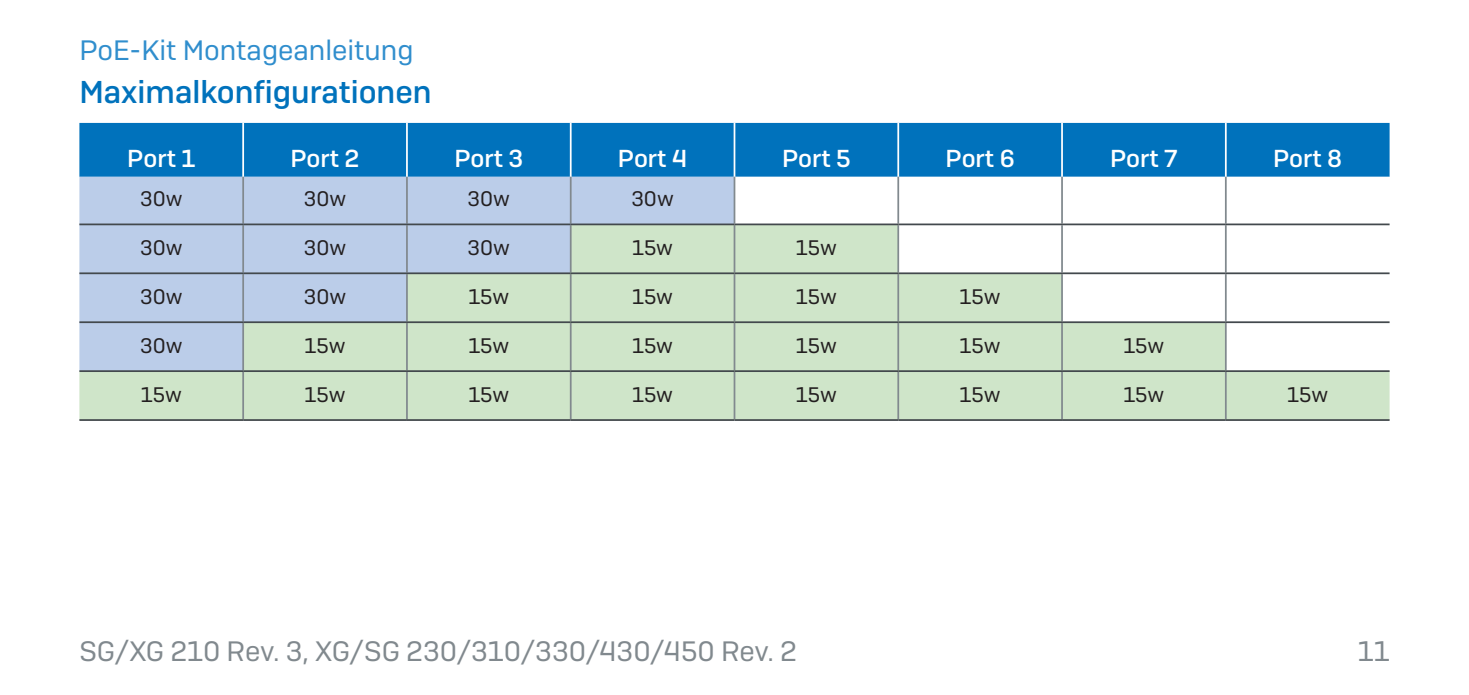
<style>
.page{position:relative;width:1469px;height:695px;background:#fff}
.page>*{position:absolute;margin:0;border:0;box-sizing:border-box;transform-origin:0 0}
.Subheading_1{font:500 31.5px "Sophos Sans";color:#0072bc}
.t1{font:28px "Sophos Sans";color:#81898e}
.Page_Header{font:28px "Sophos Sans";color:#308ecd}
.Table_Header{font:500 24.5px "Sophos Sans";color:#fff}
.Table_Left_Column{font:21px "Sophos Sans";color:#231f20}
</style>
<div class="page">
<div style="left:79px;top:123px;width:1310px;height:54px;background:#0072bc"></div>
<div style="left:79px;top:177px;width:654px;height:46px;background:#bbcde9"></div>
<svg style="left:79px;top:225px;width:1310px;height:194px;fill:#cfe5c9"></svg>
<hr style="left:242px;top:123px;width:2px;height:54px;background:#fff">
<hr style="left:406px;top:123px;width:2px;height:54px;background:#fff">
<hr style="left:570px;top:123px;width:1px;height:54px;background:#fff">
<hr style="left:733px;top:123px;width:2px;height:54px;background:#fff">
<hr style="left:897px;top:123px;width:2px;height:54px;background:#fff">
<hr style="left:1061px;top:123px;width:1px;height:54px;background:#fff">
<hr style="left:1224px;top:123px;width:2px;height:54px;background:#fff">
<hr style="left:242px;top:177px;width:2px;height:46px;background:#81898e">
<hr style="left:406px;top:177px;width:2px;height:46px;background:#81898e">
<hr style="left:570px;top:177px;width:1px;height:46px;background:#81898e">
<hr style="left:733px;top:177px;width:2px;height:46px;background:#81898e">
<hr style="left:897px;top:177px;width:2px;height:46px;background:#81898e">
<hr style="left:1061px;top:177px;width:1px;height:46px;background:#81898e">
<hr style="left:1224px;top:177px;width:2px;height:46px;background:#81898e">
<hr style="left:242px;top:225px;width:2px;height:47px;background:#81898e">
<hr style="left:406px;top:225px;width:2px;height:47px;background:#81898e">
<hr style="left:570px;top:225px;width:1px;height:47px;background:#81898e">
<hr style="left:733px;top:225px;width:2px;height:47px;background:#81898e">
<hr style="left:897px;top:225px;width:2px;height:47px;background:#81898e">
<hr style="left:1061px;top:225px;width:1px;height:47px;background:#81898e">
<hr style="left:1224px;top:225px;width:2px;height:47px;background:#81898e">
<hr style="left:242px;top:274px;width:2px;height:47px;background:#81898e">
<hr style="left:406px;top:274px;width:2px;height:47px;background:#81898e">
<hr style="left:570px;top:274px;width:1px;height:47px;background:#81898e">
<hr style="left:733px;top:274px;width:2px;height:47px;background:#81898e">
<hr style="left:897px;top:274px;width:2px;height:47px;background:#81898e">
<hr style="left:1061px;top:274px;width:1px;height:47px;background:#81898e">
<hr style="left:1224px;top:274px;width:2px;height:47px;background:#81898e">
<hr style="left:242px;top:323px;width:2px;height:47px;background:#81898e">
<hr style="left:406px;top:323px;width:2px;height:47px;background:#81898e">
<hr style="left:570px;top:323px;width:1px;height:47px;background:#81898e">
<hr style="left:733px;top:323px;width:2px;height:47px;background:#81898e">
<hr style="left:897px;top:323px;width:2px;height:47px;background:#81898e">
<hr style="left:1061px;top:323px;width:1px;height:47px;background:#81898e">
<hr style="left:1224px;top:323px;width:2px;height:47px;background:#81898e">
<hr style="left:242px;top:372px;width:2px;height:47px;background:#81898e">
<hr style="left:406px;top:372px;width:2px;height:47px;background:#81898e">
<hr style="left:570px;top:372px;width:1px;height:47px;background:#81898e">
<hr style="left:733px;top:372px;width:2px;height:47px;background:#81898e">
<hr style="left:897px;top:372px;width:2px;height:47px;background:#81898e">
<hr style="left:1061px;top:372px;width:1px;height:47px;background:#81898e">
<hr style="left:1224px;top:372px;width:2px;height:47px;background:#81898e">
<hr style="left:79px;top:223px;width:164px;height:2px;background:#43494d">
<hr style="left:1225px;top:223px;width:164px;height:2px;background:#43494d">
<hr style="left:79px;top:272px;width:164px;height:2px;background:#43494d">
<hr style="left:1225px;top:272px;width:164px;height:2px;background:#43494d">
<hr style="left:79px;top:321px;width:164px;height:2px;background:#43494d">
<hr style="left:1225px;top:321px;width:164px;height:2px;background:#43494d">
<hr style="left:79px;top:370px;width:164px;height:2px;background:#43494d">
<hr style="left:1225px;top:370px;width:164px;height:2px;background:#43494d">
<hr style="left:79px;top:419px;width:164px;height:2px;background:#43494d">
<hr style="left:1225px;top:419px;width:164px;height:2px;background:#43494d">
<hr style="left:243px;top:223px;width:164px;height:2px;background:#43494d">
<hr style="left:407px;top:223px;width:163px;height:2px;background:#43494d">
<hr style="left:570px;top:223px;width:164px;height:2px;background:#43494d">
<hr style="left:734px;top:223px;width:164px;height:2px;background:#43494d">
<hr style="left:898px;top:223px;width:164px;height:2px;background:#43494d">
<hr style="left:1062px;top:223px;width:163px;height:2px;background:#43494d">
<hr style="left:243px;top:272px;width:164px;height:2px;background:#43494d">
<hr style="left:407px;top:272px;width:163px;height:2px;background:#43494d">
<hr style="left:570px;top:272px;width:164px;height:2px;background:#43494d">
<hr style="left:734px;top:272px;width:164px;height:2px;background:#43494d">
<hr style="left:898px;top:272px;width:164px;height:2px;background:#43494d">
<hr style="left:1062px;top:272px;width:163px;height:2px;background:#43494d">
<hr style="left:243px;top:321px;width:164px;height:2px;background:#43494d">
<hr style="left:407px;top:321px;width:163px;height:2px;background:#43494d">
<hr style="left:570px;top:321px;width:164px;height:2px;background:#43494d">
<hr style="left:734px;top:321px;width:164px;height:2px;background:#43494d">
<hr style="left:898px;top:321px;width:164px;height:2px;background:#43494d">
<hr style="left:1062px;top:321px;width:163px;height:2px;background:#43494d">
<hr style="left:243px;top:370px;width:164px;height:2px;background:#43494d">
<hr style="left:407px;top:370px;width:163px;height:2px;background:#43494d">
<hr style="left:570px;top:370px;width:164px;height:2px;background:#43494d">
<hr style="left:734px;top:370px;width:164px;height:2px;background:#43494d">
<hr style="left:898px;top:370px;width:164px;height:2px;background:#43494d">
<hr style="left:1062px;top:370px;width:163px;height:2px;background:#43494d">
<hr style="left:243px;top:419px;width:164px;height:2px;background:#43494d">
<hr style="left:407px;top:419px;width:163px;height:2px;background:#43494d">
<hr style="left:570px;top:419px;width:164px;height:2px;background:#43494d">
<hr style="left:734px;top:419px;width:164px;height:2px;background:#43494d">
<hr style="left:898px;top:419px;width:164px;height:2px;background:#43494d">
<hr style="left:1062px;top:419px;width:163px;height:2px;background:#43494d">
<p class="Page_Header" style="left:79px;top:33px;width:336px">PoE-Kit Montageanleitung</p>
<p class="Subheading_1" style="left:79px;top:73px;width:354px">Maximalkonfigurationen</p>
<p class="Table_Header" style="left:127px;top:143px;width:69px">Port 1</p>
<p class="Table_Header" style="left:290px;top:143px;width:70px">Port 2</p>
<p class="Table_Header" style="left:454px;top:143px;width:70px">Port 3</p>
<p class="Table_Header" style="left:618px;top:143px;width:71px">Port 4</p>
<p class="Table_Header" style="left:782px;top:143px;width:70px">Port 5</p>
<p class="Table_Header" style="left:945px;top:143px;width:71px">Port 6</p>
<p class="Table_Header" style="left:1110px;top:143px;width:69px">Port 7</p>
<p class="Table_Header" style="left:1273px;top:143px;width:71px">Port 8</p>
<p class="Table_Left_Column" style="left:140px;top:186px;width:44px">30w</p>
<p class="Table_Left_Column" style="left:304px;top:186px;width:44px">30w</p>
<p class="Table_Left_Column" style="left:467px;top:186px;width:44px">30w</p>
<p class="Table_Left_Column" style="left:631px;top:186px;width:44px">30w</p>
<p class="Table_Left_Column" style="left:140px;top:235px;width:44px">30w</p>
<p class="Table_Left_Column" style="left:304px;top:235px;width:44px">30w</p>
<p class="Table_Left_Column" style="left:467px;top:235px;width:44px">30w</p>
<p class="Table_Left_Column" style="left:632px;top:235px;width:42px">15w</p>
<p class="Table_Left_Column" style="left:796px;top:235px;width:42px">15w</p>
<p class="Table_Left_Column" style="left:140px;top:284px;width:44px">30w</p>
<p class="Table_Left_Column" style="left:304px;top:284px;width:44px">30w</p>
<p class="Table_Left_Column" style="left:468px;top:284px;width:42px">15w</p>
<p class="Table_Left_Column" style="left:632px;top:284px;width:42px">15w</p>
<p class="Table_Left_Column" style="left:796px;top:284px;width:42px">15w</p>
<p class="Table_Left_Column" style="left:959px;top:284px;width:42px">15w</p>
<p class="Table_Left_Column" style="left:140px;top:333px;width:44px">30w</p>
<p class="Table_Left_Column" style="left:304px;top:333px;width:42px">15w</p>
<p class="Table_Left_Column" style="left:468px;top:333px;width:42px">15w</p>
<p class="Table_Left_Column" style="left:632px;top:333px;width:42px">15w</p>
<p class="Table_Left_Column" style="left:796px;top:333px;width:42px">15w</p>
<p class="Table_Left_Column" style="left:959px;top:333px;width:42px">15w</p>
<p class="Table_Left_Column" style="left:1123px;top:333px;width:42px">15w</p>
<p class="Table_Left_Column" style="left:141px;top:382px;width:42px">15w</p>
<p class="Table_Left_Column" style="left:304px;top:382px;width:42px">15w</p>
<p class="Table_Left_Column" style="left:468px;top:382px;width:42px">15w</p>
<p class="Table_Left_Column" style="left:632px;top:382px;width:42px">15w</p>
<p class="Table_Left_Column" style="left:796px;top:382px;width:42px">15w</p>
<p class="Table_Left_Column" style="left:959px;top:382px;width:42px">15w</p>
<p class="Table_Left_Column" style="left:1123px;top:382px;width:42px">15w</p>
<p class="Table_Left_Column" style="left:1287px;top:382px;width:42px">15w</p>
<h2 class="t1" style="left:79px;top:635px;width:719px">SG/XG 210 Rev. 3, XG/SG 230/310/330/430/450 Rev. 2</h2>
<h2 class="t1" style="left:1357px;top:635px;width:33px">11</h2>
</div>
